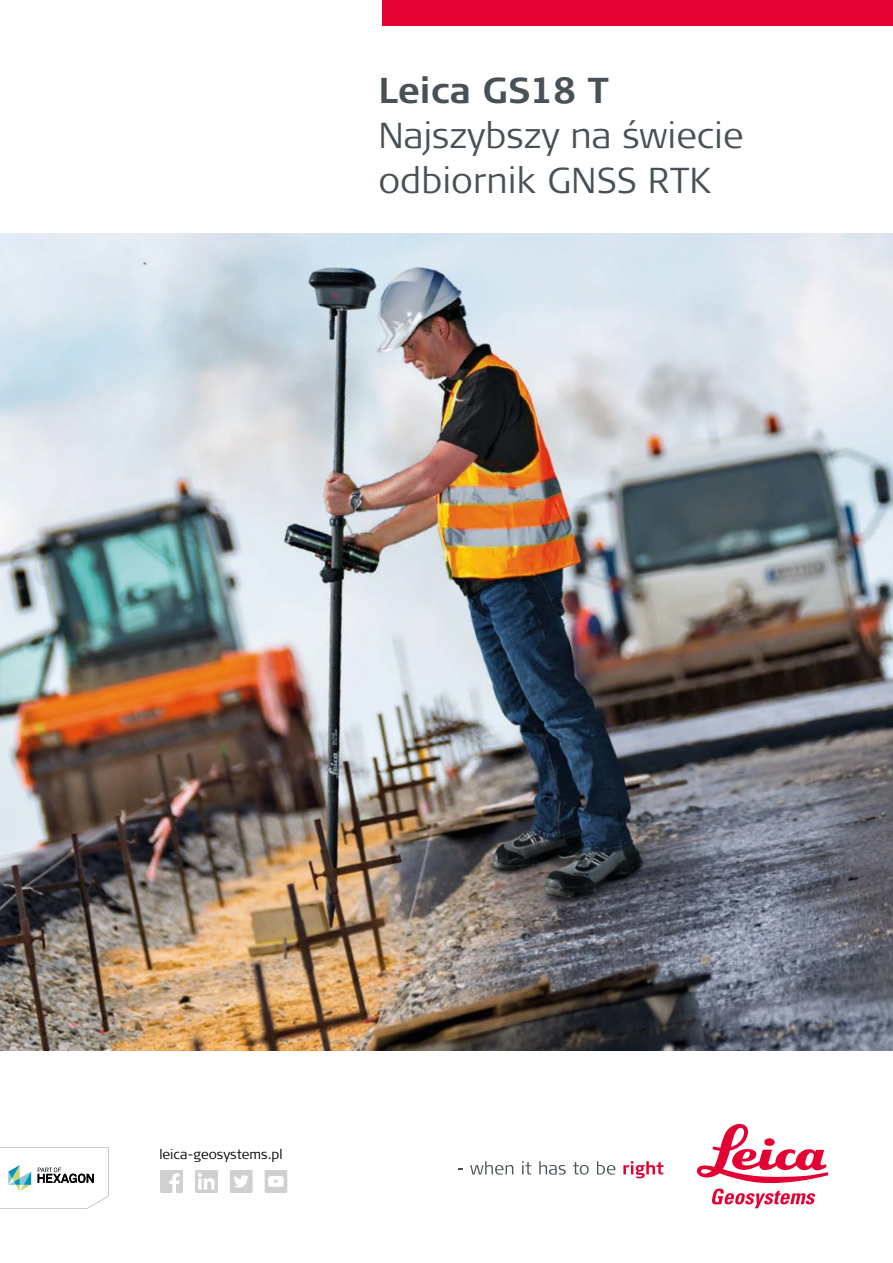
<style>
.page{position:relative;width:893px;height:1263px;background:#fff}
.page>*{position:absolute;margin:0;border:0;box-sizing:border-box;transform-origin:0 0}
.t1{font:300 36px/45px "Signa Pro";color:#485156}
.t2{font:700 36px "Signa Pro";color:#485156}
.t3{font:300 13.5px "Signa Pro";color:#000}
</style>
<div class="page">
<img style="left:0;top:234px;width:893px;height:816px">
<div style="left:383px;top:0;width:510px;height:26px;background:#e40234"></div>
<svg style="left:470px;top:1161px;width:43px;height:14px"></svg>
<svg style="left:522px;top:1161px;width:9px;height:13px"></svg>
<svg style="left:539px;top:1161px;width:27px;height:13px"></svg>
<svg style="left:573px;top:1162px;width:16px;height:13px"></svg>
<svg style="left:597px;top:1161px;width:18px;height:14px"></svg>
<svg style="left:623px;top:1161px;width:40px;height:17px"></svg>
<svg style="left:697px;top:1123px;width:131px;height:85px"></svg>
<svg style="left:0;top:1147px;width:109px;height:62px"></svg>
<svg style="left:264px;top:1170px;width:24px;height:23px"></svg>
<svg style="left:230px;top:1170px;width:23px;height:23px"></svg>
<svg style="left:195px;top:1170px;width:23px;height:23px"></svg>
<svg style="left:198px;top:1178px;width:4px;height:11px"></svg>
<svg style="left:160px;top:1170px;width:23px;height:23px"></svg>
<p class="t2" style="left:378px;top:65px;width:232px">Leica GS18 T</p>
<p class="t1" style="left:378px;top:111px;width:367px">Najszybszy na świecie odbiornik GNSS RTK</p>
<p class="t3" style="left:159px;top:1145px;width:125px">leica-geosystems.pl</p>
</div>
